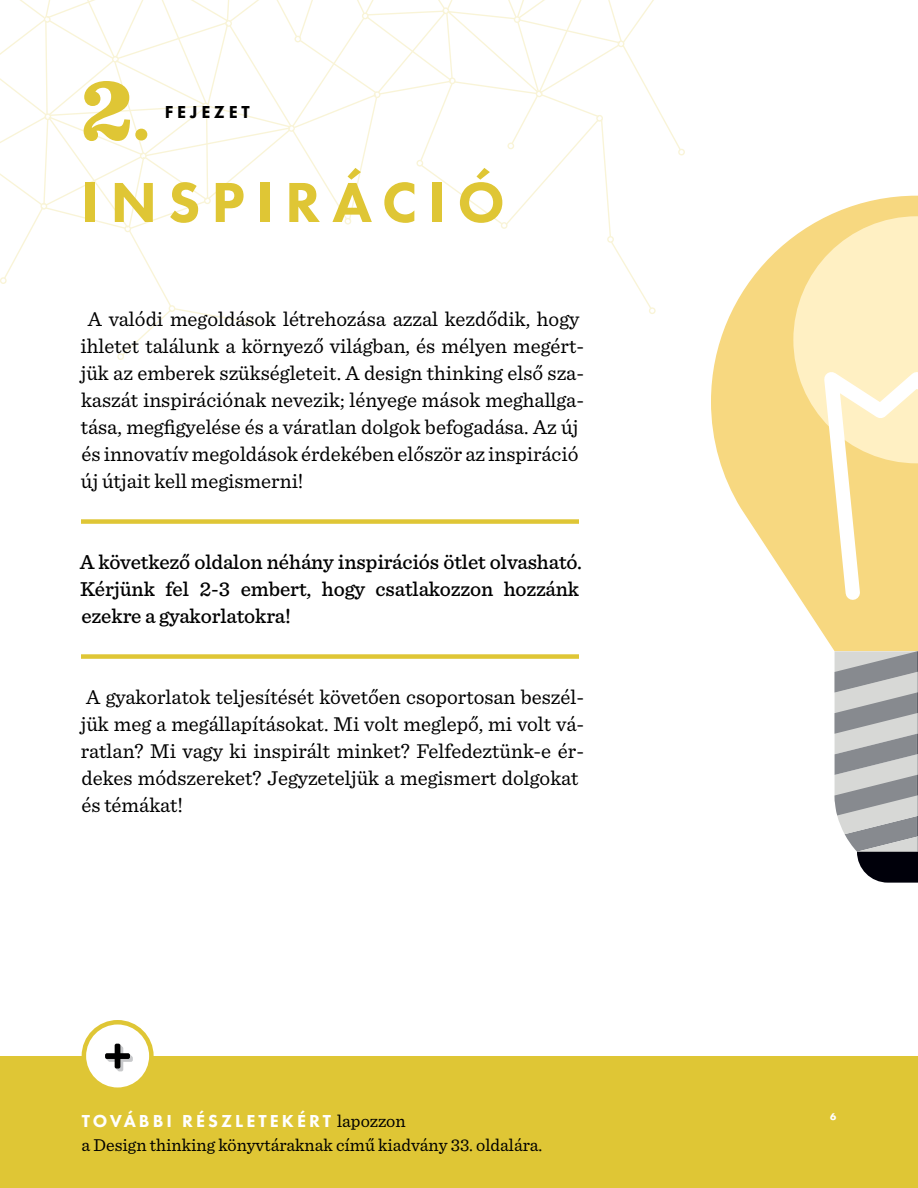
<style>
.page{position:relative;width:918px;height:1188px;background:#fff}
.page>*{position:absolute;margin:0;border:0;box-sizing:border-box;transform-origin:0 0}
.t1{font:900 90px "Sentinel";color:#dfc635}
.t2{font:800 58.5px "Futura PT";letter-spacing:.19em;color:#dfc635}
.t3{font:21px/27px "Sentinel";color:#000}
.t4{font:500 21px/27px "Sentinel";letter-spacing:-.005em;color:#000}
.t5{font:18px "Sentinel";color:#000}
.t6{font:800 18px "Futura PT";letter-spacing:.17em;color:#fff}
.t7{font:800 18px "Futura PT";letter-spacing:.21em;color:#000}
.t8{font:700 9px "Futura Std";color:#fff}
.s1{font-size:60px}
.s2{font-family:"Sentinel";font-weight:400;color:#000}
</style>
<div class="page">
<div style="left:678px;top:149px;width:7px;height:6px;border:1px solid #f9f4d7;border-radius:50%"></div>
<div style="left:117px;top:353px;width:7px;height:7px;border:1px solid #f9f4d7;border-radius:50%"></div>
<svg style="left:0;top:0;width:682px;height:357px"></svg>
<div style="left:0;top:1056px;width:918px;height:132px;background:#dfc635"></div>
<div style="left:81px;top:519px;width:498px;height:5px;background:#dfc635"></div>
<div style="left:81px;top:654px;width:498px;height:5px;background:#dfc635"></div>
<div style="left:84px;top:1022px;width:67px;height:68px;background:#fff;border-radius:50%"></div>
<div style="left:82px;top:1020px;width:72px;height:72px;border:4px solid #dfc635;border-radius:50%"></div>
<svg style="left:105px;top:1044px;width:28px;height:27px"></svg>
<svg style="left:711px;top:196px;width:207px;height:455px;fill:#f7d880"></svg>
<svg style="left:835px;top:651px;width:83px;height:232px"></svg>
<svg style="left:793px;top:216px;width:125px;height:392px"></svg>
<h1 class="t1" style="left:81px;top:38px;width:70px">2<span class="s1">.</span></h1>
<p class="t7" style="left:165px;top:101px;width:87px">FEJEZET</p>
<h2 class="t2" style="left:82px;top:166px;width:425px">INSPIRÁCIÓ</h2>
<p class="t3" style="left:80px;top:304px;width:505px;text-indent:7px">A valódi megoldások létrehozása azzal kezdődik, hogy ihletet találunk a környező világban, és mélyen megért&shy;jük az emberek szükségleteit. A design thinking első sza&shy;kaszát inspirációnak nevezik; lényege mások meghallga&shy;tása, megfigyelése és a váratlan dolgok befogadása. Az új és innovatív megoldások érdekében először az inspiráció új útjait kell megismerni!</p>
<p class="t4" style="left:80px;top:547px;width:503px">A következő oldalon néhány inspirációs ötlet olvasható.<br>Kérjünk fel 2-3 embert, hogy csatlakozzon hozzánk ezekre a gyakorlatokra!</p>
<p class="t3" style="left:80px;top:682px;width:505px">A gyakorlatok teljesítését követően csoportosan beszél&shy;jük meg a megállapításokat. Mi volt meglepő, mi volt vá&shy;ratlan? Mi vagy ki inspirált minket? Felfedeztünk-e ér&shy;dekes módszereket? Jegyzeteljük a megismert dolgokat és témákat!</p>
<p class="t6" style="left:82px;top:1110px;width:325px">TOVÁBBI RÉSZLETEKÉRT <span class="s2">lapozzon</span></p>
<p class="t5" style="left:82px;top:1132px;width:462px">a Design thinking könyvtáraknak című kiadvány 33. oldalára.</p>
<p class="t8" style="left:830px;top:1111px;width:8px">6</p>
</div>
